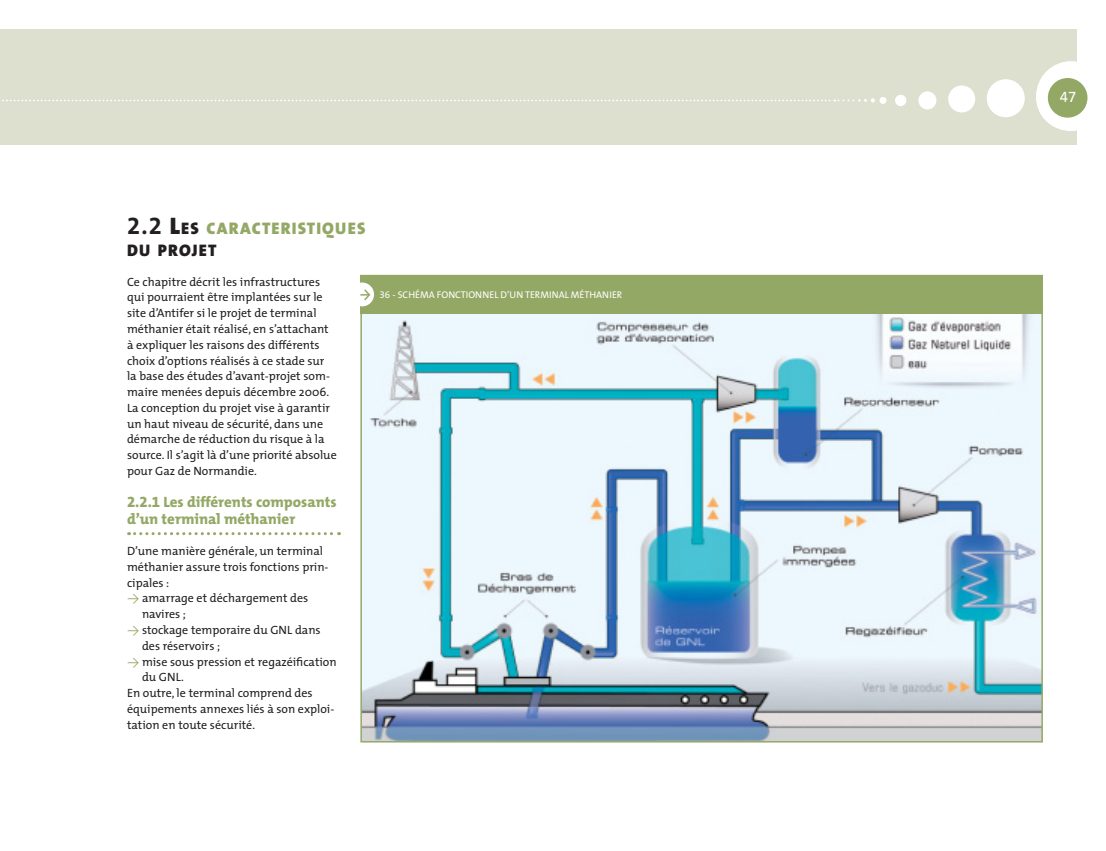
<style>
.page{position:relative;width:1106px;height:851px;background:#fff}
.page>*{position:absolute;margin:0;border:0;box-sizing:border-box;transform-origin:0 0}
.t1{font:900 16.8px/21.6px "The Mix";letter-spacing:.07em;color:#94a866}
.t2{font:800 15px/16.5px "The Mix";color:#94a866}
.t3{font:15px "The Mix Expert";color:#fff}
.t4{font:12px/15.8px "The Mix";color:#231f20}
.t5{font:9.75px "The Mix";color:#fff}
.s1{font-family:"The Mix Bold Expert";font-weight:400;font-size:24px;color:#231f20}
.s2{font-size:24px;color:#231f20}
.s3{color:#231f20}
.s4{font-family:"The Mix Extra Bold Expert";font-weight:400}
.s5{font-family:"DIN";color:#94a866}
.s6{font-family:"The Mix Expert"}
</style>
<div class="page">
<div style="left:0;top:30px;width:1076px;height:115px;background:#dde0ce"></div>
<div style="left:1036px;top:61px;width:70px;height:70px;background:#fff;border-radius:50%"></div>
<div style="left:986px;top:79px;width:38px;height:38px;background:#fff;border-radius:50%"></div>
<div style="left:948px;top:85px;width:27px;height:27px;background:#fff;border-radius:50%"></div>
<div style="left:918px;top:91px;width:18px;height:18px;background:#fff;border-radius:50%"></div>
<div style="left:895px;top:95px;width:11px;height:11px;background:#fff;border-radius:50%"></div>
<div style="left:879px;top:97px;width:7px;height:7px;background:#fff;border-radius:50%"></div>
<svg style="left:2px;top:98px;width:873px;height:4px"></svg>
<div style="left:1036px;top:65px;width:65px;height:65px;background:#fff;border-radius:50%"></div>
<div style="left:1047px;top:78px;width:40px;height:40px;background:#94a866;border-radius:50%"></div>
<svg style="left:128px;top:532px;width:211px;height:3px"></svg>
<svg style="left:360px;top:274px;width:683px;height:469px;background:#c1d7e2"></svg>
<div style="left:361px;top:275px;width:681px;height:38px;background:#94a866"></div>
<div style="left:350px;top:282px;width:24px;height:24px;background:#fff;border-radius:50%"></div>
<svg style="left:360px;top:289px;width:11px;height:12px"></svg>
<h1 class="t1" style="left:127px;top:218px;width:240px"><span class="s1">2.2</span> <span class="s2">L</span><span class="s3">ES</span> CARACTERISTIQUES<br><span class="s3">DU PROJET</span></h1>
<p class="t4" style="left:127px;top:274px;width:211px">Ce chapitre décrit les infrastructures qui pourraient être implantées sur le site d’Antifer si le projet de terminal méthanier était réalisé, en s’attachant à expliquer les raisons des différents choix d’options réalisés à ce stade sur la base des études d’avant-projet som&shy;maire menées depuis décembre 2006.<br>La conception du projet vise à garantir un haut niveau de sécurité, dans une démarche de réduction du risque à la source. Il s’agit là d’une priorité absolue pour Gaz de Normandie.</p>
<p class="t2" style="left:127px;top:494px;width:211px"><span class="s4">2.2.1</span> Les différents composants d’un terminal méthanier</p>
<p class="t4" style="left:127px;top:543px;width:198px">D’une manière générale, un terminal</p>
<p class="t4" style="left:127px;top:559px;width:203px">méthanier assure trois fonctions prin-</p>
<p class="t4" style="left:127px;top:575px;width:44px">cipales :</p>
<p class="t4" style="left:127px;top:591px;width:183px"><span class="s5">&gt;</span> amarrage et déchargement des</p>
<p class="t4" style="left:142px;top:606px;width:46px">navires ;</p>
<p class="t4" style="left:127px;top:622px;width:195px"><span class="s5">&gt;</span> stockage temporaire du GNL dans</p>
<p class="t4" style="left:142px;top:638px;width:80px">des réservoirs ;</p>
<p class="t4" style="left:127px;top:654px;width:211px"><span class="s5">&gt;</span> mise sous pression et regazéification</p>
<p class="t4" style="left:142px;top:669px;width:43px">du GNL.</p>
<p class="t4" style="left:127px;top:685px;width:187px">En outre, le terminal comprend des</p>
<p class="t4" style="left:127px;top:701px;width:209px">équipements annexes liés à son exploi-</p>
<p class="t4" style="left:127px;top:717px;width:129px">tation en toute sécurité.</p>
<p class="t5" style="left:379px;top:289px;width:244px"><span class="s6">36</span> - SCHÉMA FONCTIONNEL D’UN TERMINAL MÉTHANIER</p>
<p class="t3" style="left:1060px;top:88px;width:18px">47</p>
</div>
